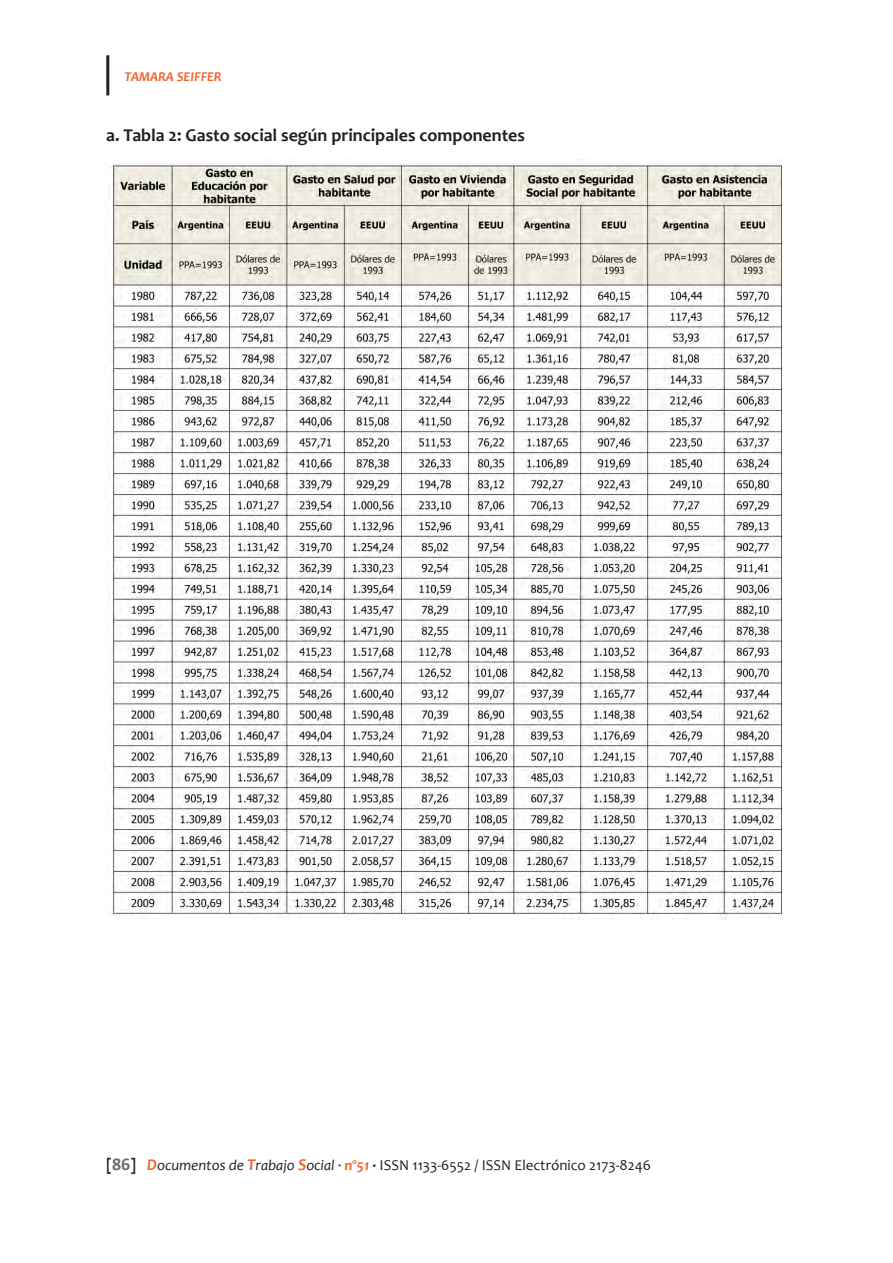
<style>
.page{position:relative;width:893px;height:1263px;background:#fff}
.page>*{position:absolute;margin:0;border:0;box-sizing:border-box;transform-origin:0 0}
.t1{font:700 18px "Candara";color:#231f20}
.t2{font:15px "Candara";color:#231f20}
.t3{font:italic 700 13.5px "Candara";color:#f26430}
.s1{font-weight:700;font-size:16.5px}
.s2{font-family:"Calibri";font-weight:700;font-size:18px;color:#6c6d70}
.s3{font-weight:700;font-style:italic;font-size:16.5px;color:#f26430}
.s4{font-style:italic}
.s5{font-weight:700;font-style:italic;color:#f26430}
.s6{font-weight:700;font-style:italic}
</style>
<div class="page">
<hr style="left:106px;top:55px;width:3px;height:40px;background:#231f20">
<img style="left:105px;top:159px;width:676px;height:760px">
<p class="t3" style="left:124px;top:68px;width:99px">TAMARA SEIFFER</p>
<p class="t1" style="left:106px;top:124px;width:420px">a. Tabla 2: Gasto social según principales componentes</p>
<p class="t2" style="left:106px;top:1156px;width:546px"><span class="s1">[</span><span class="s2">86</span><span class="s1">]</span> <span class="s3">D</span><span class="s4">ocumentos de</span> <span class="s3">T</span><span class="s4">rabajo</span> <span class="s3">S</span><span class="s4">ocial ·</span> <span class="s5">nº51</span> <span class="s6">·</span> ISSN 1133-6552 / ISSN Electrónico 2173-8246</p>
</div>
